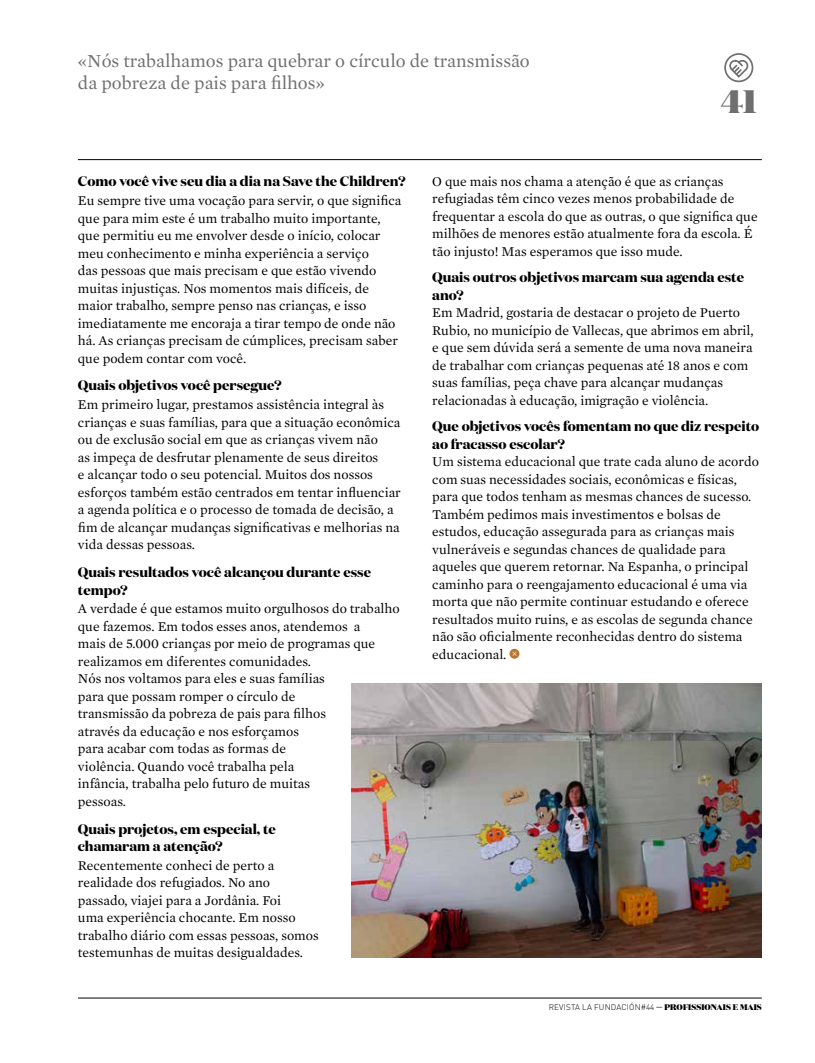
<style>
.page{position:relative;width:815px;height:1063px;background:#fff}
.page>*{position:absolute;margin:0;border:0;box-sizing:border-box;transform-origin:0 0}
.t1{font:900 32.5px "Domaine Display";color:#706f6f}
.t2{font:18.75px/22.5px "Mercury Text G1";color:#706f6f}
.t3{font:13.75px/17.5px "Mercury Text G1";color:#000}
.t4{font:700 13.75px/17.5px "Domaine Display";color:#000}
.t5{font:300 8.12px "DIN Pro";letter-spacing:.02em;color:#000}
.s1{font-family:"Domaine Display";font-weight:900}
</style>
<div class="page">
<hr style="left:78px;top:159px;width:684px;height:1px;background:#000">
<svg style="left:725px;top:54px;width:27px;height:27px"></svg>
<svg style="left:728px;top:58px;width:22px;height:23px"></svg>
<div style="left:724px;top:53px;width:29px;height:29px;border:2px solid #706f6f;border-radius:50%"></div>
<hr style="left:78px;top:998px;width:684px;height:1px;background:#000">
<svg style="left:509px;top:649px;width:10px;height:10px"></svg>
<svg style="left:512px;top:652px;width:5px;height:4px"></svg>
<img style="left:352px;top:684px;width:410px;height:273px">
<h2 class="t2" style="left:78px;top:50px;width:453px">«Nós trabalhamos para quebrar o círculo de transmissão da pobreza de pais para filhos»</h2>
<h1 class="t1" style="left:721px;top:80px;width:38px">41</h1>
<p class="t4" style="left:78px;top:173px;width:329px">Como você vive seu dia a dia na Save the Children?</p>
<p class="t3" style="left:78px;top:192px;width:325px">Eu sempre tive uma vocação para servir, o que significa que para mim este é um trabalho muito importante, que permitiu eu me envolver desde o início, colocar meu conhecimento e minha experiência a serviço<br>das pessoas que mais precisam e que estão vivendo muitas injustiças. Nos momentos mais difíceis, de maior trabalho, sempre penso nas crianças, e isso imediatamente me encoraja a tirar tempo de onde não há. As crianças precisam de cúmplices, precisam saber que podem contar com você.</p>
<p class="t4" style="left:78px;top:377px;width:205px">Quais objetivos você persegue?</p>
<p class="t3" style="left:78px;top:396px;width:324px">Em primeiro lugar, prestamos assistência integral às crianças e suas famílias, para que a situação econômica ou de exclusão social em que as crianças vivem não<br>as impeça de desfrutar plenamente de seus direitos<br>e alcançar todo o seu potencial. Muitos dos nossos esforços também estão centrados em tentar influenciar a agenda política e o processo de tomada de decisão, a fim de alcançar mudanças significativas e melhorias na vida dessas pessoas.</p>
<p class="t4" style="left:78px;top:563px;width:295px">Quais resultados você alcançou durante esse tempo?</p>
<p class="t3" style="left:78px;top:600px;width:323px">A verdade é que estamos muito orgulhosos do trabalho que fazemos. Em todos esses anos, atendemos a<br>mais de 5.000 crianças por meio de programas que realizamos em diferentes comunidades.<br>Nós nos voltamos para eles e suas famílias<br>para que possam romper o círculo de<br>transmissão da pobreza de pais para filhos<br>através da educação e nos esforçamos<br>para acabar com todas as formas de<br>violência. Quando você trabalha pela<br>infância, trabalha pelo futuro de muitas<br>pessoas.</p>
<p class="t4" style="left:78px;top:820px;width:200px">Quais projetos, em especial, te chamaram a atenção?</p>
<p class="t3" style="left:78px;top:857px;width:242px">Recentemente conheci de perto a realidade dos refugiados. No ano passado, viajei para a Jordânia. Foi<br>uma experiência chocante. Em nosso trabalho diário com essas pessoas, somos testemunhas de muitas desigualdades.</p>
<p class="t3" style="left:432px;top:173px;width:327px">O que mais nos chama a atenção é que as crianças refugiadas têm cinco vezes menos probabilidade de frequentar a escola do que as outras, o que significa que milhões de menores estão atualmente fora da escola. É tão injusto! Mas esperamos que isso mude.</p>
<p class="t4" style="left:432px;top:269px;width:313px">Quais outros objetivos marcam sua agenda este ano?</p>
<p class="t3" style="left:432px;top:304px;width:323px">Em Madrid, gostaria de destacar o projeto de Puerto Rubio, no município de Vallecas, que abrimos em abril, e que sem dúvida será a semente de uma nova maneira de trabalhar com crianças pequenas até 18 anos e com suas famílias, peça chave para alcançar mudanças relacionadas à educação, imigração e violência.</p>
<p class="t4" style="left:432px;top:418px;width:329px">Que objetivos vocês fomentam no que diz respeito ao fracasso escolar?</p>
<p class="t3" style="left:432px;top:453px;width:328px">Um sistema educacional que trate cada aluno de acordo com suas necessidades sociais, econômicas e físicas, para que todos tenham as mesmas chances de sucesso.<br>Também pedimos mais investimentos e bolsas de estudos, educação assegurada para as crianças mais vulneráveis e segundas chances de qualidade para aqueles que querem retornar. Na Espanha, o principal caminho para o reengajamento educacional é uma via morta que não permite continuar estudando e oferece resultados muito ruins, e as escolas de segunda chance não são oficialmente reconhecidas dentro do sistema educacional.</p>
<p class="t5" style="left:549px;top:1001px;width:215px">REVISTA LA FUNDACIÓN#44 <span class="s1">— PROFISSIONAIS E MAIS</span></p>
</div>
